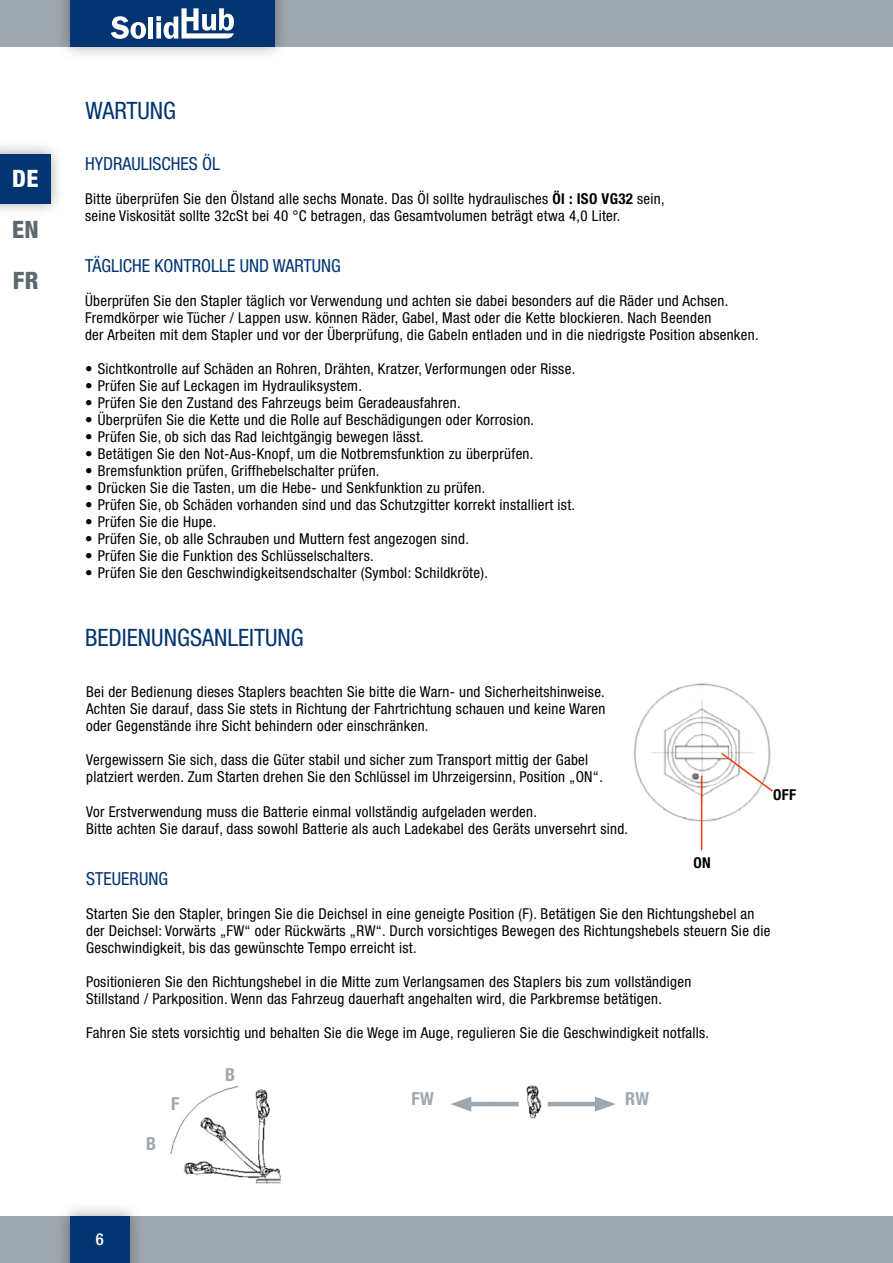
<style>
.page{position:relative;width:893px;height:1263px;background:#fff}
.page>*{position:absolute;margin:0;border:0;box-sizing:border-box;transform-origin:0 0}
.t1{font:condensed 24px "Helvetica Neue LT Pro";color:#033572}
.t2{font:800 condensed 24px/51px "Helvetica Neue LT Pro";color:#5c686e}
.t3{font:800 condensed 24px "Helvetica Neue LT Pro";color:#fff}
.t4{font:condensed 18px "Helvetica Neue LT Pro";color:#033572}
.t5{font:700 condensed 18px "Helvetica Neue LT Pro";color:#9ea7ad}
.t6{font:500 condensed 16.5px "Helvetica Neue LT Pro";color:#fff}
.t7{font:condensed 15px/17px "Helvetica Neue LT Pro";letter-spacing:.02em;color:#000}
.t8{font:700 condensed 15px "Helvetica Neue LT Pro";color:#000}
.s1{font-weight:700}
</style>
<div class="page">
<div style="left:0;top:1216px;width:893px;height:47px;background:#9ea7ad"></div>
<div style="left:0;top:0;width:893px;height:47px;background:#9ea7ad"></div>
<div style="left:56px;top:0;width:233px;height:61px;background:#000;opacity:.35"></div>
<div style="left:70px;top:0;width:204px;height:47px;background:#033572"></div>
<div style="left:56px;top:1202px;width:88px;height:61px;background:#000;opacity:.35"></div>
<div style="left:70px;top:1216px;width:60px;height:47px;background:#033572"></div>
<div style="left:0;top:139px;width:65px;height:78px;background:#000;opacity:.35"></div>
<div style="left:0;top:154px;width:50px;height:49px;background:#033572"></div>
<svg style="left:111px;top:16px;width:35px;height:23px"></svg>
<div style="left:148px;top:17px;width:5px;height:22px;background:#fff"></div>
<svg style="left:156px;top:8px;width:78px;height:31px"></svg>
<img style="left:633px;top:683px;width:138px;height:150px">
<svg style="left:719px;top:751px;width:54px;height:42px"></svg>
<hr style="left:701px;top:776px;width:1px;height:74px;background:#e74011">
<img style="left:114px;top:1085px;width:167px;height:120px">
<img style="left:471px;top:1085px;width:124px;height:34px">
<hr style="left:548px;top:1102px;width:55px;height:4px;background:#9ea7ad">
<svg style="left:595px;top:1096px;width:21px;height:16px"></svg>
<hr style="left:463px;top:1102px;width:56px;height:4px;background:#9ea7ad">
<svg style="left:451px;top:1096px;width:20px;height:16px"></svg>
<h1 class="t3" style="left:12px;top:164px;width:28px">DE</h1>
<h1 class="t2" style="left:12px;top:204px;width:28px">EN<br>FR</h1>
<h1 class="t1" style="left:85px;top:96px;width:92px">WARTUNG</h1>
<p class="t4" style="left:85px;top:153px;width:136px">HYDRAULISCHES ÖL</p>
<p class="t7" style="left:85px;top:190px;width:581px">Bitte überprüfen Sie den Ölstand alle sechs Monate. Das Öl sollte hydraulisches <span class="s1">Öl : ISO VG32</span> sein, seine Viskosität sollte 32cSt bei 40 °C betragen, das Gesamtvolumen beträgt etwa 4,0 Liter.</p>
<p class="t4" style="left:85px;top:255px;width:257px">TÄGLICHE KONTROLLE UND WARTUNG</p>
<p class="t7" style="left:85px;top:292px;width:675px">Überprüfen Sie den Stapler täglich vor Verwendung und achten sie dabei besonders auf die Räder und Achsen.<br>Fremdkörper wie Tücher / Lappen usw. können Räder, Gabel, Mast oder die Kette blockieren. Nach Beenden<br>der Arbeiten mit dem Stapler und vor der Überprüfung, die Gabeln entladen und in die niedrigste Position absenken.</p>
<p class="t7" style="left:85px;top:360px;width:492px">• Sichtkontrolle auf Schäden an Rohren, Drähten, Kratzer, Verformungen oder Risse.</p>
<p class="t7" style="left:85px;top:377px;width:278px">• Prüfen Sie auf Leckagen im Hydrauliksystem.</p>
<p class="t7" style="left:85px;top:394px;width:377px">• Prüfen Sie den Zustand des Fahrzeugs beim Geradeausfahren.</p>
<p class="t7" style="left:85px;top:411px;width:451px">• Überprüfen Sie die Kette und die Rolle auf Beschädigungen oder Korrosion.</p>
<p class="t7" style="left:85px;top:428px;width:340px">• Prüfen Sie, ob sich das Rad leichtgängig bewegen lässt.</p>
<p class="t7" style="left:85px;top:445px;width:450px">• Betätigen Sie den Not-Aus-Knopf, um die Notbremsfunktion zu überprüfen.</p>
<p class="t7" style="left:85px;top:462px;width:296px">• Bremsfunktion prüfen, Griffhebelschalter prüfen.</p>
<p class="t7" style="left:85px;top:479px;width:402px">• Drücken Sie die Tasten, um die Hebe- und Senkfunktion zu prüfen.</p>
<p class="t7" style="left:85px;top:496px;width:492px">• Prüfen Sie, ob Schäden vorhanden sind und das Schutzgitter korrekt installiert ist.</p>
<p class="t7" style="left:85px;top:513px;width:133px">• Prüfen Sie die Hupe.</p>
<p class="t7" style="left:85px;top:530px;width:385px">• Prüfen Sie, ob alle Schrauben und Muttern fest angezogen sind.</p>
<p class="t7" style="left:85px;top:547px;width:290px">• Prüfen Sie die Funktion des Schlüsselschalters.</p>
<p class="t7" style="left:85px;top:564px;width:404px">• Prüfen Sie den Geschwindigkeitsendschalter (Symbol: Schildkröte).</p>
<h1 class="t1" style="left:85px;top:624px;width:220px">BEDIENUNGSANLEITUNG</h1>
<p class="t7" style="left:86px;top:683px;width:521px;text-align:justify">Bei der Bedienung dieses Staplers beachten Sie bitte die Warn- und Sicherheitshinweise.<br>Achten Sie darauf, dass Sie stets in Richtung der Fahrtrichtung schauen und keine Waren oder Gegenstände ihre Sicht behindern oder einschränken.</p>
<p class="t7" style="left:86px;top:751px;width:518px">Vergewissern Sie sich, dass die Güter stabil und sicher zum Transport mittig der Gabel platziert werden. Zum Starten drehen Sie den Schlüssel im Uhrzeigersinn, Position „ON“.</p>
<p class="t7" style="left:86px;top:802px;width:544px">Vor Erstverwendung muss die Batterie einmal vollständig aufgeladen werden.<br>Bitte achten Sie darauf, dass sowohl Batterie als auch Ladekabel des Geräts unversehrt sind.</p>
<p class="t4" style="left:86px;top:867px;width:84px">STEUERUNG</p>
<p class="t7" style="left:86px;top:905px;width:686px">Starten Sie den Stapler, bringen Sie die Deichsel in eine geneigte Position (F). Betätigen Sie den Richtungshebel an der Deichsel: Vorwärts „FW“ oder Rückwärts „RW“. Durch vorsichtiges Bewegen des Richtungshebels steuern Sie die<br>Geschwindigkeit, bis das gewünschte Tempo erreicht ist.</p>
<p class="t7" style="left:86px;top:973px;width:607px">Positionieren Sie den Richtungshebel in die Mitte zum Verlangsamen des Staplers bis zum vollständigen<br>Stillstand / Parkposition. Wenn das Fahrzeug dauerhaft angehalten wird, die Parkbremse betätigen.</p>
<p class="t7" style="left:86px;top:1024px;width:625px">Fahren Sie stets vorsichtig und behalten Sie die Wege im Auge, regulieren Sie die Geschwindigkeit notfalls.</p>
<p class="t8" style="left:773px;top:785px;width:24px">OFF</p>
<p class="t8" style="left:693px;top:853px;width:19px">ON</p>
<p class="t6" style="left:96px;top:1229px;width:9px">6</p>
<p class="t5" style="left:146px;top:1132px;width:12px">B</p>
<p class="t5" style="left:171px;top:1093px;width:10px">F</p>
<p class="t5" style="left:225px;top:1063px;width:12px">B</p>
<p class="t5" style="left:411px;top:1087px;width:24px">FW</p>
<p class="t5" style="left:625px;top:1088px;width:26px">RW</p>
</div>
